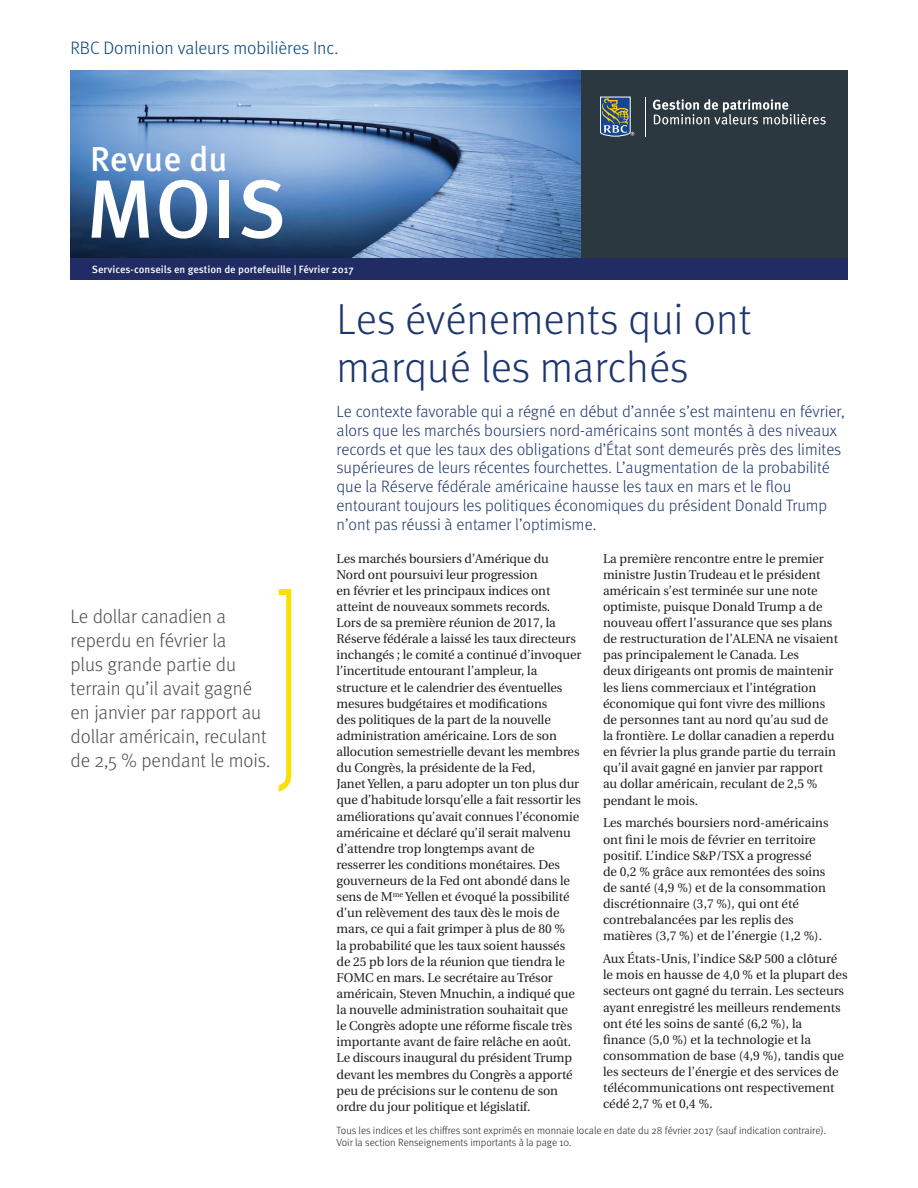
<style>
.page{position:relative;width:918px;height:1188px;background:#fff}
.page>*{position:absolute;margin:0;border:0;box-sizing:border-box;transform-origin:0 0}
.t1{font:500 82.5px "Meta OT";color:#fff}
.t2{font:300 43.5px/48px "Meta OT";color:#1d366c}
.t3{font:500 34.5px "Meta OT";color:#fff}
.t4{font:300 19.5px/24px "Meta OT";color:#4d4f54}
.t5{font:300 18px "Meta OT";color:#004279}
.t6{font:300 16.5px/18.8px "Meta OT";color:#1d366c}
.t7{font:12.75px/16.2px "Utopia";letter-spacing:-.005em;color:#231f20}
.t8{font:300 10.5px/12.6px "Meta OT";color:#231f20}
.t9{font:500 10.5px "Meta OT";color:#fff}
</style>
<div class="page">
<img style="left:70px;top:70px;width:511px;height:188px">
<div style="left:581px;top:70px;width:267px;height:210px;background:#2c3840"></div>
<div style="left:70px;top:258px;width:778px;height:22px;background:#202c63"></div>
<svg style="left:279px;top:589px;width:12px;height:203px"></svg>
<svg style="left:600px;top:97px;width:34px;height:40px"></svg>
<hr style="left:645px;top:97px;width:1px;height:39px;background:#fff">
<svg style="left:653px;top:99px;width:173px;height:26px"></svg>
<h3 class="t5" style="left:70px;top:37px;width:269px">RBC Dominion valeurs mobilières Inc.</h3>
<h3 class="t3" style="left:90px;top:138px;width:139px">Revue du</h3>
<h1 class="t1" style="left:86px;top:158px;width:202px">MOIS</h1>
<p class="t9" style="left:92px;top:263px;width:263px">Services-conseils en gestion de portefeuille | Février 2017</p>
<h2 class="t2" style="left:337px;top:296px;width:416px">Les événements qui ont marqué les marchés</h2>
<h3 class="t4" style="left:70px;top:604px;width:202px">Le dollar canadien a reperdu en février la<br>plus grande partie du terrain qu’il avait gagné en janvier par rapport au dollar américain, reculant de 2,5 % pendant le mois.</h3>
<p class="t6" style="left:337px;top:402px;width:510px">Le contexte favorable qui a régné en début d’année s’est maintenu en février, alors que les marchés boursiers nord-américains sont montés à des niveaux records et que les taux des obligations d’État sont demeurés près des limites supérieures de leurs récentes fourchettes. L’augmentation de la probabilité que la Réserve fédérale américaine hausse les taux en mars et le flou entourant toujours les politiques économiques du président Donald Trump n’ont pas réussi à entamer l’optimisme.</p>
<p class="t7" style="left:337px;top:550px;width:246px">Les marchés boursiers d’Amérique du<br>Nord ont poursuivi leur progression<br>en février et les principaux indices ont atteint de nouveaux sommets records.<br>Lors de sa première réunion de 2017, la Réserve fédérale a laissé les taux directeurs inchangés ; le comité a continué d’invoquer l’incertitude entourant l’ampleur, la structure et le calendrier des éventuelles mesures budgétaires et modifications<br>des politiques de la part de la nouvelle administration américaine. Lors de son allocution semestrielle devant les membres du Congrès, la présidente de la Fed,<br>Janet Yellen, a paru adopter un ton plus dur que d’habitude lorsqu’elle a fait ressortir les améliorations qu’avait connues l’économie américaine et déclaré qu’il serait malvenu d’attendre trop longtemps avant de resserrer les conditions monétaires. Des gouverneurs de la Fed ont abondé dans le sens de M<sup>me</sup> Yellen et évoqué la possibilité d’un relèvement des taux dès le mois de mars, ce qui a fait grimper à plus de 80 %<br>la probabilité que les taux soient haussés de 25 pb lors de la réunion que tiendra le FOMC en mars. Le secrétaire au Trésor américain, Steven Mnuchin, a indiqué que la nouvelle administration souhaitait que<br>le Congrès adopte une réforme fiscale très importante avant de faire relâche en août.<br>Le discours inaugural du président Trump devant les membres du Congrès a apporté peu de précisions sur le contenu de son ordre du jour politique et législatif.</p>
<p class="t7" style="left:603px;top:550px;width:237px">La première rencontre entre le premier ministre Justin Trudeau et le président américain s’est terminée sur une note optimiste, puisque Donald Trump a de nouveau offert l’assurance que ses plans de restructuration de l’ALENA ne visaient pas principalement le Canada. Les<br>deux dirigeants ont promis de maintenir les liens commerciaux et l’intégration économique qui font vivre des millions de personnes tant au nord qu’au sud de la frontière. Le dollar canadien a reperdu en février la plus grande partie du terrain qu’il avait gagné en janvier par rapport au dollar américain, reculant de 2,5 % pendant le mois.</p>
<p class="t7" style="left:603px;top:815px;width:227px">Les marchés boursiers nord-américains ont fini le mois de février en territoire positif. L’indice S&amp;P/TSX a progressé de 0,2 % grâce aux remontées des soins de santé (4,9 %) et de la consommation discrétionnaire (3,7 %), qui ont été contrebalancées par les replis des matières (3,7 %) et de l’énergie (1,2 %).</p>
<p class="t7" style="left:603px;top:951px;width:246px">Aux États-Unis, l’indice S&amp;P 500 a clôturé le mois en hausse de 4,0 % et la plupart des secteurs ont gagné du terrain. Les secteurs ayant enregistré les meilleurs rendements ont été les soins de santé (6,2 %), la finance (5,0 %) et la technologie et la consommation de base (4,9 %), tandis que les secteurs de l’énergie et des services de télécommunications ont respectivement cédé 2,7 % et 0,4 %.</p>
<p class="t8" style="left:337px;top:1124px;width:491px">Tous les indices et les chiffres sont exprimés en monnaie locale en date du 28 février 2017 (sauf indication contraire).<br>Voir la section Renseignements importants à la page 10.</p>
</div>
